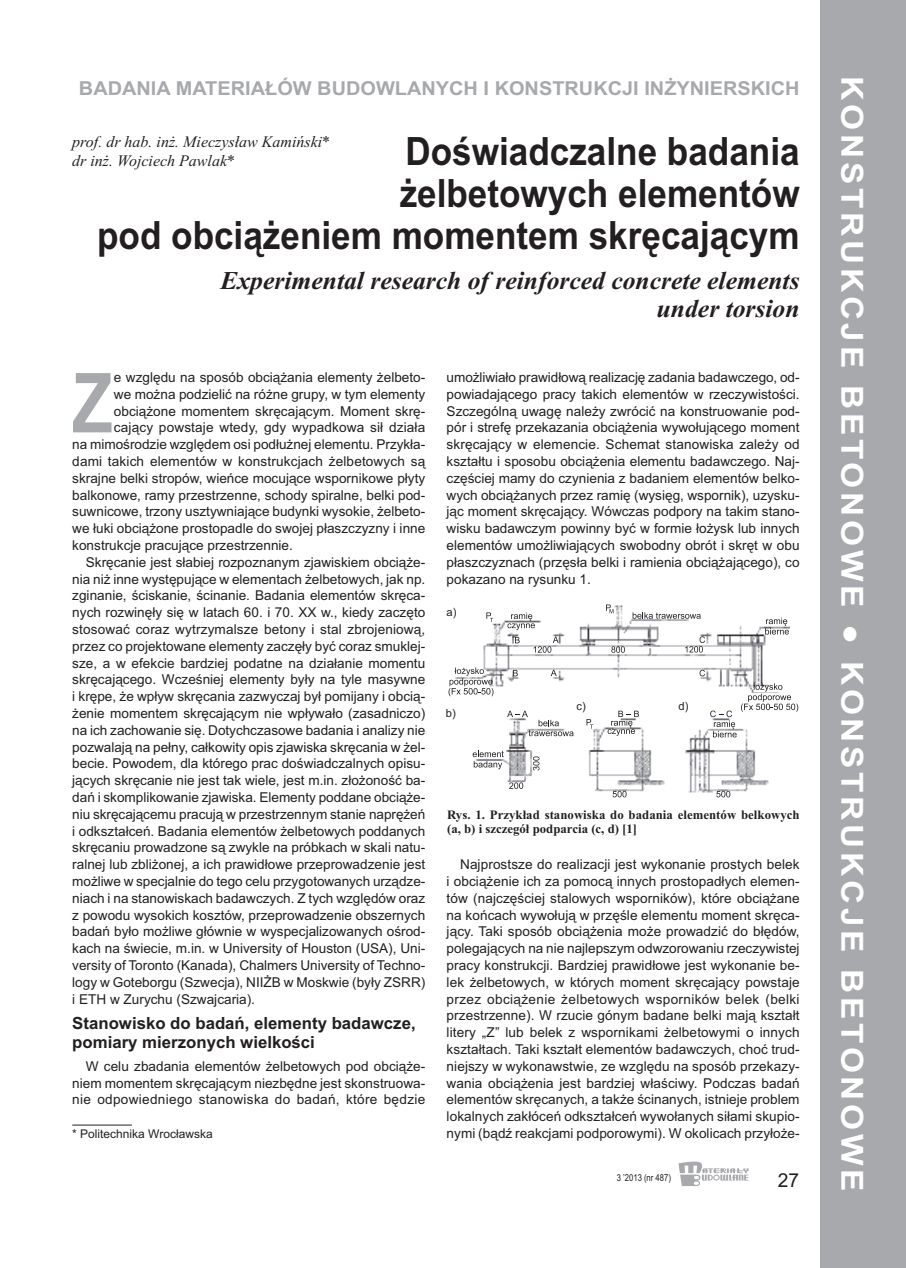
<style>
.page{position:relative;width:906px;height:1268px;background:#fff}
.page>*{position:absolute;margin:0;border:0;box-sizing:border-box;transform-origin:0 0}
.t1{font:700 82.8px "Arial";color:#a8a9ad;scale:.8 1}
.t2{font:700 39px/42px "Arial";color:#231f20;text-align:right;scale:.9 1}
.t3{font:700 30.45px "Arial";letter-spacing:.11em;color:#fff;scale:1.1 1}
.t4{font:italic 700 25.65px/28.7px "Times New Roman";color:#231f20;text-align:right}
.t5{font:700 19.2px "Arial";color:#a8a9ad;scale:1.04 1}
.t6{font:19.2px "Arial";color:#231f20}
.t7{font:700 16.8px/19.2px "Arial";color:#231f20}
.t8{font:italic 16.05px/19.2px "Times New Roman";color:#231f20}
.t9{font:13.65px/16.8px "Arial";color:#231f20;text-align:justify}
.t10{font:700 12.75px/14.4px "Times New Roman";color:#231f20}
.t11{font:12px "Arial";color:#231f20}
.t12{font:11.25px "Arial";color:#231f20}
.t13{font:9.6px "Arial";color:#231f20;scale:.8 1}
</style>
<div class="page">
<svg style="left:678px;top:1161px;width:70px;height:24px"></svg>
<div style="left:821px;top:0;width:85px;height:1267px;background:#a8a9ad"></div>
<hr style="left:72px;top:1124px;width:60px;height:1px;background:#231f20">
<img style="left:498px;top:724px;width:271px;height:72px">
<img style="left:483px;top:605px;width:306px;height:87px">
<svg style="left:632px;top:612px;width:68px;height:6px"></svg>
<svg style="left:472px;top:750px;width:32px;height:19px"></svg>
<svg style="left:509px;top:782px;width:14px;height:6px"></svg>
<svg style="left:533px;top:756px;width:6px;height:14px"></svg>
<svg style="left:612px;top:790px;width:14px;height:7px"></svg>
<svg style="left:716px;top:790px;width:14px;height:7px"></svg>
<svg style="left:551px;top:669px;width:5px;height:7px"></svg>
<svg style="left:699px;top:669px;width:6px;height:7px"></svg>
<svg style="left:515px;top:636px;width:4px;height:7px"></svg>
<svg style="left:513px;top:670px;width:5px;height:6px"></svg>
<svg style="left:533px;top:636px;width:25px;height:16px"></svg>
<svg style="left:611px;top:646px;width:14px;height:6px"></svg>
<svg style="left:685px;top:636px;width:20px;height:16px"></svg>
<svg style="left:486px;top:612px;width:7px;height:10px"></svg>
<svg style="left:586px;top:719px;width:7px;height:9px"></svg>
<svg style="left:606px;top:604px;width:7px;height:9px"></svg>
<svg style="left:507px;top:710px;width:66px;height:26px"></svg>
<svg style="left:448px;top:667px;width:45px;height:29px"></svg>
<svg style="left:507px;top:612px;width:28px;height:18px"></svg>
<svg style="left:607px;top:710px;width:32px;height:25px"></svg>
<svg style="left:765px;top:617px;width:24px;height:17px"></svg>
<svg style="left:710px;top:683px;width:88px;height:54px"></svg>
<h3 class="t5" style="left:79px;top:77px;width:694px">BADANIA MATERIAŁÓW BUDOWLANYCH I KONSTRUKCJI INŻYNIERSKICH</h3>
<p class="t8" style="left:72px;top:132px;width:259px">prof. dr hab. inż. Mieczysław Kamiński* dr inż. Wojciech Pawlak*</p>
<h2 class="t2" style="left:97px;top:130px;width:782px">Doświadczalne badania<br>żelbetowych elementów<br>pod obciążeniem momentem skręcającym</h2>
<h3 class="t4" style="left:220px;top:265px;width:581px">Experimental research of reinforced concrete elements under torsion</h3>
<h1 class="t1" style="left:72px;top:355px;width:52px">Z</h1>
<p class="t9" style="left:114px;top:369px;width:313px">e względu na sposób obciążania elementy żelbeto-</p>
<p class="t9" style="left:114px;top:385px;width:313px">we można podzielić na różne grupy, w tym elementy</p>
<p class="t9" style="left:114px;top:402px;width:313px">obciążone momentem skręcającym. Moment skrę-</p>
<p class="t9" style="left:114px;top:419px;width:313px">cający powstaje wtedy, gdy wypadkowa sił działa</p>
<p class="t9" style="left:72px;top:436px;width:354px">na mimośrodzie względem osi podłużnej elementu. Przykła-</p>
<p class="t9" style="left:72px;top:453px;width:354px">dami takich elementów w konstrukcjach żelbetowych są</p>
<p class="t9" style="left:72px;top:469px;width:354px">skrajne belki stropów, wieńce mocujące wspornikowe płyty</p>
<p class="t9" style="left:72px;top:486px;width:354px">balkonowe, ramy przestrzenne, schody spiralne, belki pod-</p>
<p class="t9" style="left:72px;top:503px;width:354px">suwnicowe, trzony usztywniające budynki wysokie, żelbeto-</p>
<p class="t9" style="left:72px;top:520px;width:354px">we łuki obciążone prostopadle do swojej płaszczyzny i inne</p>
<p class="t9" style="left:72px;top:536px;width:222px">konstrukcje pracujące przestrzennie.</p>
<p class="t9" style="left:86px;top:553px;width:341px">Skręcanie jest słabiej rozpoznanym zjawiskiem obciąże-</p>
<p class="t9" style="left:72px;top:570px;width:354px">nia niż inne występujące w elementach żelbetowych, jak np.</p>
<p class="t9" style="left:72px;top:587px;width:354px">zginanie, ściskanie, ścinanie. Badania elementów skręca-</p>
<p class="t9" style="left:72px;top:604px;width:354px">nych rozwinęły się w latach 60. i 70. XX w., kiedy zaczęto</p>
<p class="t9" style="left:72px;top:620px;width:354px">stosować coraz wytrzymalsze betony i stal zbrojeniową,</p>
<p class="t9" style="left:72px;top:637px;width:354px">przez co projektowane elementy zaczęły być coraz smuklej-</p>
<p class="t9" style="left:72px;top:654px;width:354px">sze, a w efekcie bardziej podatne na działanie momentu</p>
<p class="t9" style="left:72px;top:671px;width:354px">skręcającego. Wcześniej elementy były na tyle masywne</p>
<p class="t9" style="left:72px;top:688px;width:354px">i krępe, że wpływ skręcania zazwyczaj był pomijany i obcią-</p>
<p class="t9" style="left:72px;top:704px;width:354px">żenie momentem skręcającym nie wpływało (zasadniczo)</p>
<p class="t9" style="left:72px;top:721px;width:354px">na ich zachowanie się. Dotychczasowe badania i analizy nie</p>
<p class="t9" style="left:72px;top:738px;width:354px">pozwalają na pełny, całkowity opis zjawiska skręcania w żel-</p>
<p class="t9" style="left:72px;top:755px;width:354px">becie. Powodem, dla którego prac doświadczalnych opisu-</p>
<p class="t9" style="left:72px;top:771px;width:354px">jących skręcanie nie jest tak wiele, jest m.in. złożoność ba-</p>
<p class="t9" style="left:72px;top:788px;width:354px">dań i skomplikowanie zjawiska. Elementy poddane obciąże-</p>
<p class="t9" style="left:72px;top:805px;width:354px">niu skręcającemu pracują w przestrzennym stanie naprężeń</p>
<p class="t9" style="left:72px;top:822px;width:354px">i odkształceń. Badania elementów żelbetowych poddanych</p>
<p class="t9" style="left:72px;top:839px;width:354px">skręcaniu prowadzone są zwykle na próbkach w skali natu-</p>
<p class="t9" style="left:72px;top:855px;width:354px">ralnej lub zbliżonej, a ich prawidłowe przeprowadzenie jest</p>
<p class="t9" style="left:72px;top:872px;width:354px">możliwe w specjalnie do tego celu przygotowanych urządze-</p>
<p class="t9" style="left:72px;top:889px;width:354px">niach i na stanowiskach badawczych. Z tych względów oraz</p>
<p class="t9" style="left:72px;top:906px;width:354px">z powodu wysokich kosztów, przeprowadzenie obszernych</p>
<p class="t9" style="left:72px;top:923px;width:354px">badań było możliwe głównie w wyspecjalizowanych ośrod-</p>
<p class="t9" style="left:72px;top:939px;width:354px">kach na świecie, m.in. w University of Houston (USA), Uni-</p>
<p class="t9" style="left:72px;top:956px;width:354px">versity of Toronto (Kanada), Chalmers University of Techno-</p>
<p class="t9" style="left:72px;top:973px;width:354px">logy w Goteborgu (Szwecja), NIIŻB w Moskwie (były ZSRR)</p>
<p class="t9" style="left:72px;top:990px;width:184px">i ETH w Zurychu (Szwajcaria).</p>
<p class="t7" style="left:72px;top:1013px;width:345px">Stanowisko do badań, elementy badawcze, pomiary mierzonych wielkości</p>
<p class="t9" style="left:72px;top:1057px;width:354px;text-indent:13px">W celu zbadania elementów żelbetowych pod obciąże&shy;niem momentem skręcającym niezbędne jest skonstruowa&shy;nie odpowiedniego stanowiska do badań, które będzie</p>
<p class="t11" style="left:72px;top:1126px;width:142px">* Politechnika Wrocławska</p>
<p class="t9" style="left:446px;top:369px;width:354px">umożliwiało prawidłową realizację zadania badawczego, od&shy;powiadającego pracy takich elementów w rzeczywistości.<br>Szczególną uwagę należy zwrócić na konstruowanie pod&shy;pór i strefę przekazania obciążenia wywołującego moment skręcający w elemencie. Schemat stanowiska zależy od kształtu i sposobu obciążenia elementu badawczego. Naj&shy;częściej mamy do czynienia z badaniem elementów belko&shy;wych obciążanych przez ramię (wysięg, wspornik), uzysku&shy;jąc moment skręcający. Wówczas podpory na takim stano&shy;wisku badawczym powinny być w formie łożysk lub innych elementów umożliwiających swobodny obrót i skręt w obu płaszczyznach (przęsła belki i ramienia obciążającego), co pokazano na rysunku 1.</p>
<p class="t12" style="left:446px;top:605px;width:11px">a)</p>
<p class="t12" style="left:446px;top:706px;width:11px">b)</p>
<p class="t12" style="left:576px;top:699px;width:11px">c)</p>
<p class="t12" style="left:678px;top:699px;width:11px">d)</p>
<p class="t10" style="left:447px;top:807px;width:354px">Rys. 1. Przykład stanowiska do badania elementów belkowych (a, b) i szczegół podparcia (c, d) [1]</p>
<p class="t9" style="left:446px;top:855px;width:354px;text-indent:14px">Najprostsze do realizacji jest wykonanie prostych belek i obciążenie ich za pomocą innych prostopadłych elemen&shy;tów (najczęściej stalowych wsporników), które obciążane na końcach wywołują w przęśle elementu moment skręca&shy;jący. Taki sposób obciążenia może prowadzić do błędów, polegających na nie najlepszym odwzorowaniu rzeczywistej pracy konstrukcji. Bardziej prawidłowe jest wykonanie be&shy;lek żelbetowych, w których moment skręcający powstaje przez obciążenie żelbetowych wsporników belek (belki przestrzenne). W rzucie gónym badane belki mają kształt litery „Z” lub belek z wspornikami żelbetowymi o innych kształtach. Taki kształt elementów badawczych, choć trud&shy;niejszy w wykonawstwie, ze względu na sposób przekazy&shy;wania obciążenia jest bardziej właściwy. Podczas badań elementów skręcanych, a także ścinanych, istnieje problem lokalnych zakłóceń odkształceń wywołanych siłami skupio&shy;nymi (bądź reakcjami podporowymi). W okolicach przyłoże-</p>
<p class="t13" style="left:617px;top:1171px;width:69px">3 ’2013 (nr 487)</p>
<h3 class="t6" style="left:778px;top:1168px;width:23px">27</h3>
<h3 class="t3" style="left:869px;top:76px;width:1015px;rotate:90deg">KONSTRUKCJE BETONOWE ● KONSTRUKCJE BETONOWE</h3>
</div>
